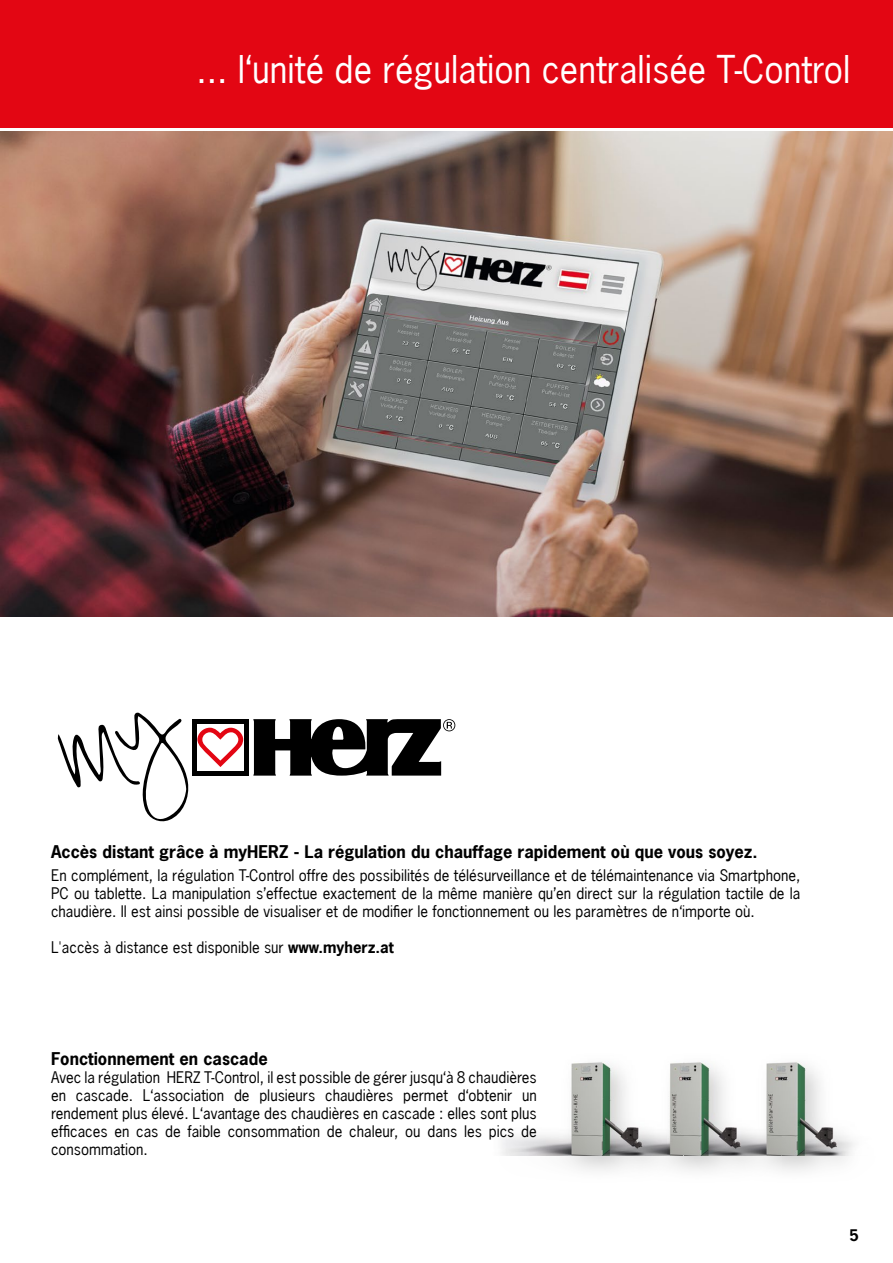
<style>
.page{position:relative;width:893px;height:1263px;background:#fff}
.page>*{position:absolute;margin:0;border:0;box-sizing:border-box;transform-origin:0 0}
.t1{font:36px "News Gothic LT";color:#fff}
.t2{font:700 16.5px "News Gothic LT";color:#000}
.t3{font:15px/18px "News Gothic LT";color:#000;text-align:justify}
.t4{font:700 15px "News Gothic LT";color:#000}
.s1{font-weight:700}
</style>
<div class="page">
<div style="left:0;top:0;width:893px;height:128px;background:#e30613"></div>
<img style="left:0;top:132px;width:893px;height:485px">
<svg style="left:57px;top:712px;width:132px;height:110px"></svg>
<svg style="left:253px;top:719px;width:202px;height:57px"></svg>
<svg style="left:197px;top:728px;width:46px;height:39px"></svg>
<div style="left:192px;top:721px;width:5px;height:52px;background:#000"></div>
<div style="left:244px;top:722px;width:5px;height:52px;background:#000"></div>
<div style="left:192px;top:719px;width:57px;height:5px;background:#000"></div>
<div style="left:192px;top:771px;width:57px;height:5px;background:#000"></div>
<img style="left:765px;top:1059px;width:95px;height:97px">
<img style="left:689px;top:1156px;width:47px;height:1px">
<img style="left:684px;top:1062px;width:5px;height:42px">
<img style="left:667px;top:1062px;width:17px;height:94px">
<img style="left:684px;top:1104px;width:5px;height:52px">
<img style="left:689px;top:1058px;width:76px;height:98px">
<img style="left:593px;top:1156px;width:90px;height:21px">
<img style="left:593px;top:1156px;width:45px;height:1px">
<img style="left:501px;top:1062px;width:87px;height:94px">
<img style="left:588px;top:1062px;width:5px;height:42px">
<img style="left:593px;top:1061px;width:74px;height:95px">
<h1 class="t1" style="left:196px;top:47px;width:655px">... l‘unité de régulation centralisée T-Control</h1>
<p class="t2" style="left:51px;top:841px;width:708px">Accès distant grâce à myHERZ - La régulation du chauffage rapidement où que vous soyez.</p>
<p class="t3" style="left:51px;top:866px;width:751px">En complément, la régulation T-Control offre des possibilités de télésurveillance et de télémaintenance via Smartphone, PC ou tablette. La manipulation s’effectue exactement de la même manière qu’en direct sur la régulation tactile de la chaudière. Il est ainsi possible de visualiser et de modifier le fonctionnement ou les paramètres de n‘importe où.</p>
<p class="t3" style="left:51px;top:938px;width:344px">L'accès à distance est disponible sur <span class="s1">www.myherz.at</span></p>
<p class="t2" style="left:51px;top:1047px;width:218px">Fonctionnement en cascade</p>
<p class="t3" style="left:51px;top:1068px;width:487px">Avec la régulation HERZ T-Control, il est possible de gérer jusqu‘à 8 chaudières en cascade. L‘association de plusieurs chaudières permet d‘obtenir un rendement plus élevé. L‘avantage des chaudières en cascade : elles sont plus efficaces en cas de faible consommation de chaleur, ou dans les pics de consommation.</p>
<p class="t4" style="left:850px;top:1225px;width:11px">5</p>
</div>
